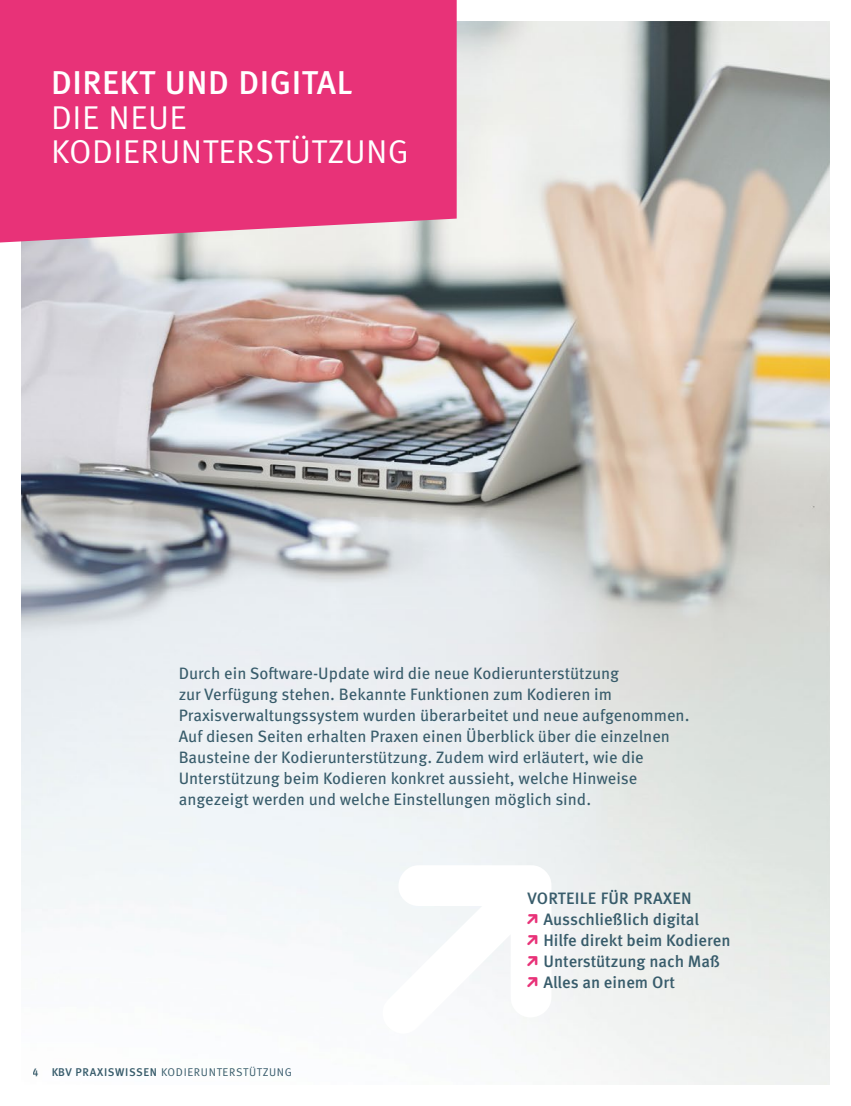
<style>
.page{position:relative;width:851px;height:1106px;background:#fff}
.page>*{position:absolute;margin:0;border:0;box-sizing:border-box;transform-origin:0 0}
.t1{font:33px/34.5px "Meta Pro Norm";letter-spacing:.015em;color:#fff}
.t2{font:500 33px "Meta Pro";letter-spacing:.015em;color:#fff}
.t3{font:16.5px/21px "Meta Pro";color:#385c6b}
.t4{font:500 16.5px "Meta Pro";color:#385c6b}
.t5{font:11.25px "Meta Pro Norm";letter-spacing:.06em;color:#385c6b}
.s1{font-family:"Meta Pro";font-weight:500}
.s2{font-family:"KBV pfeil 2022";font-weight:400;color:#e83278}
</style>
<div class="page">
<img style="left:21px;top:21px;width:808px;height:1063px">
<div style="left:0;top:0;width:456px;height:242px;background:#e83278"></div>
<svg style="left:382px;top:865px;width:169px;height:168px"></svg>
<h1 class="t2" style="left:51px;top:57px;width:302px">DIREKT UND DIGITAL</h1>
<h1 class="t1" style="left:51px;top:98px;width:359px">DIE NEUE<br>KODIERUNTERSTÜTZUNG</h1>
<p class="t3" style="left:179px;top:662px;width:512px">Durch ein Software-Update wird die neue Kodierunterstützung<br>zur Verfügung stehen. Bekannte Funktionen zum Kodieren im Praxisverwaltungssystem wurden überarbeitet und neue aufgenommen.<br>Auf diesen Seiten erhalten Praxen einen Überblick über die einzelnen Bausteine der Kodierunterstützung. Zudem wird erläutert, wie die Unterstützung beim Kodieren konkret aussieht, welche Hinweise angezeigt werden und welche Einstellungen möglich sind.</p>
<p class="t5" style="left:33px;top:1063px;width:260px"><span class="s1">4 KBV PRAXISWISSEN</span> KODIERUNTERSTÜTZUNG</p>
<p class="t4" style="left:527px;top:885px;width:165px">VORTEILE FÜR PRAXEN</p>
<p class="t4" style="left:527px;top:906px;width:173px"><span class="s2">•</span> Ausschließlich digital</p>
<p class="t4" style="left:527px;top:927px;width:204px"><span class="s2">•</span> Hilfe direkt beim Kodieren</p>
<p class="t4" style="left:527px;top:948px;width:194px"><span class="s2">•</span> Unterstützung nach Maß</p>
<p class="t4" style="left:527px;top:969px;width:149px"><span class="s2">•</span> Alles an einem Ort</p>
</div>
